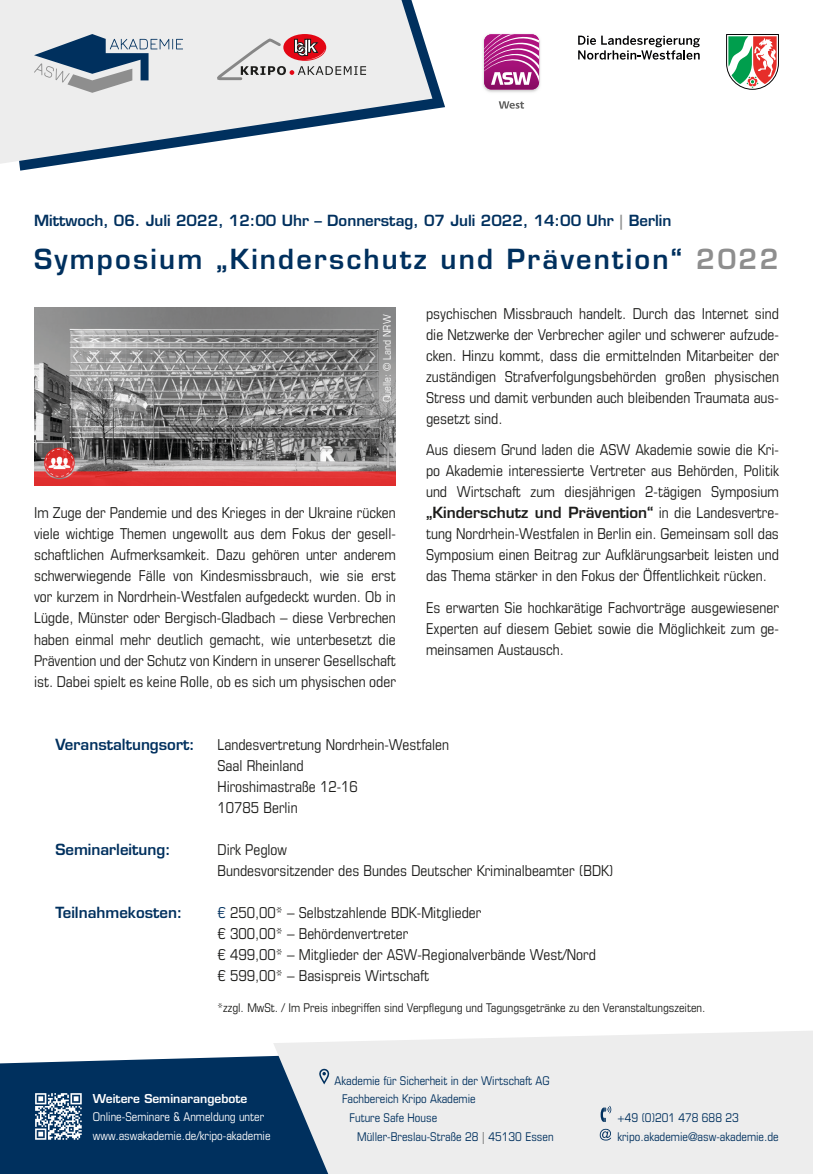
<style>
.page{position:relative;width:813px;height:1174px;background:#fff}
.page>*{position:absolute;margin:0;border:0;box-sizing:border-box;transform-origin:0 0}
.t1{font:600 27px "Eurostile";letter-spacing:.08em;color:#00305e}
.Copy_Aufzählung{font:condensed 15px/21px "Eurostile";color:#1d1d1b;text-align:justify}
.t2{font:600 15px "Eurostile";color:#00305e}
.Copy_Aufzählung-2{font:condensed 12px "Eurostile";color:#00305e}
.t3{font:condensed 12px "Eurostile";color:#1d1d1b}
.Copy_Aufzählung-3{font:condensed 12px "Eurostile";color:#fff}
.Copy_Aufzählung-4{font:600 12px "Eurostile";color:#fff}
.Copy_Aufzählung-5{font:condensed 10.5px "Eurostile";color:#fff}
.s1{color:#8f9090}
.s2{color:#8e8e8e}
.s3{font-weight:600;font-stretch:normal}
.s4{color:#00305e}
.s5{font-weight:600;font-stretch:normal;color:#8f9090}
</style>
<div class="page">
<img style="left:34px;top:308px;width:361px;height:177px">
<div style="left:0;top:1056px;width:273px;height:118px;background:#00305e"></div>
<svg style="left:273px;top:1031px;width:539px;height:143px;background:#e2e4e7"></svg>
<svg style="left:19px;top:65px;width:426px;height:106px"></svg>
<svg style="left:0;top:0;width:432px;height:164px;fill:#ededed"></svg>
<svg style="left:599px;top:1128px;width:12px;height:12px"></svg>
<svg style="left:600px;top:1105px;width:11px;height:17px"></svg>
<svg style="left:319px;top:1068px;width:10px;height:16px"></svg>
<svg style="left:283px;top:34px;width:43px;height:27px"></svg>
<svg style="left:217px;top:39px;width:149px;height:43px;background:#d5c4c5"></svg>
<svg style="left:34px;top:34px;width:149px;height:59px;background:#a2afbc"></svg>
<svg style="left:578px;top:36px;width:121px;height:24px"></svg>
<svg style="left:726px;top:34px;width:52px;height:56px"></svg>
<svg style="left:498px;top:101px;width:26px;height:8px"></svg>
<img style="left:483px;top:39px;width:57px;height:54px">
<svg style="left:484px;top:34px;width:55px;height:55px;background:#b94b98"></svg>
<svg style="left:35px;top:1093px;width:47px;height:46px"></svg>
<p class="t2" style="left:34px;top:211px;width:638px">Mittwoch, 06. Juli 2022, 12:00 Uhr – Donnerstag, 07 Juli 2022, 14:00 Uhr <span class="s1">|</span> Berlin</p>
<p class="t1" style="left:34px;top:242px;width:746px">Symposium „Kinderschutz und Prävention“ <span class="s2">2022</span></p>
<p class="Copy_Aufzählung-5" style="left:380px;top:402px;width:89px;rotate:-90deg">Quelle: © Land NRW</p>
<p class="Copy_Aufzählung" style="left:34px;top:502px;width:363px">Im Zuge der Pandemie und des Krieges in der Ukraine rücken viele wichtige Themen ungewollt aus dem Fokus der gesell&shy;schaftlichen Aufmerksamkeit. Dazu gehören unter anderem schwerwiegende Fälle von Kindesmissbrauch, wie sie erst vor kurzem in Nordrhein-Westfalen aufgedeckt wurden. Ob in Lügde, Münster oder Bergisch-Gladbach – diese Verbrechen haben einmal mehr deutlich gemacht, wie unterbesetzt die Prävention und der Schutz von Kindern in unserer Gesellschaft ist. Dabei spielt es keine Rolle, ob es sich um physischen oder</p>
<p class="Copy_Aufzählung" style="left:426px;top:303px;width:354px">psychischen Missbrauch handelt. Durch das Internet sind die Netzwerke der Verbrecher agiler und schwerer aufzude&shy;cken. Hinzu kommt, dass die ermittelnden Mitarbeiter der zuständigen Strafverfolgungsbehörden großen physischen Stress und damit verbunden auch bleibenden Traumata aus&shy;gesetzt sind.</p>
<p class="Copy_Aufzählung" style="left:426px;top:439px;width:354px">Aus diesem Grund laden die ASW Akademie sowie die Kri&shy;po Akademie interessierte Vertreter aus Behörden, Politik und Wirtschaft zum diesjährigen 2-tägigen Symposium <span class="s3">„Kinderschutz und Prävention“</span> in die Landesvertre&shy;tung Nordrhein-Westfalen in Berlin ein. Gemeinsam soll das Symposium einen Beitrag zur Aufklärungsarbeit leisten und das Thema stärker in den Fokus der Öffentlichkeit rücken.</p>
<p class="Copy_Aufzählung" style="left:426px;top:597px;width:354px">Es erwarten Sie hochkarätige Fachvorträge ausgewiesener Experten auf diesem Gebiet sowie die Möglichkeit zum ge&shy;meinsamen Austausch.</p>
<p class="t2" style="left:55px;top:734px;width:141px">Veranstaltungsort:</p>
<p class="Copy_Aufzählung" style="left:217px;top:733px;width:233px;text-align:left">Landesvertretung Nordrhein-Westfalen<br>Saal Rheinland<br>Hiroshimastraße 12-16<br>10785 Berlin</p>
<p class="t2" style="left:55px;top:839px;width:117px">Seminarleitung:</p>
<p class="Copy_Aufzählung" style="left:217px;top:838px;width:397px">Dirk Peglow<br>Bundesvorsitzender des Bundes Deutscher Kriminalbeamter (BDK)</p>
<p class="t2" style="left:55px;top:902px;width:128px">Teilnahmekosten:</p>
<p class="Copy_Aufzählung" style="left:217px;top:901px;width:380px;text-align:left"><span class="s4">€</span> 250,00* – Selbstzahlende BDK-Mitglieder<br>€ 300,00* – Behördenvertreter<br>€ 499,00* – Mitglieder der ASW-Regionalverbände West/Nord € 599,00* – Basispreis Wirtschaft</p>
<p class="t3" style="left:217px;top:1000px;width:489px">*zzgl. MwSt. / Im Preis inbegriffen sind Verpflegung und Tagungsgetränke zu den Veranstaltungszeiten.</p>
<p class="Copy_Aufzählung-4" style="left:93px;top:1090px;width:156px">Weitere Seminarangebote</p>
<p class="Copy_Aufzählung-3" style="left:93px;top:1109px;width:173px">Online-Seminare &amp; Anmeldung unter</p>
<p class="Copy_Aufzählung-3" style="left:93px;top:1128px;width:179px">www.aswakademie.de/kripo-akademie</p>
<p class="Copy_Aufzählung-2" style="left:334px;top:1073px;width:216px">Akademie für Sicherheit in der Wirtschaft AG</p>
<p class="Copy_Aufzählung-2" style="left:342px;top:1091px;width:135px">Fachbereich Kripo Akademie</p>
<p class="Copy_Aufzählung-2" style="left:349px;top:1110px;width:89px">Future Safe House</p>
<p class="Copy_Aufzählung-2" style="left:357px;top:1129px;width:198px">Müller-Breslau-Straße 28 <span class="s5">|</span> 45130 Essen</p>
<p class="Copy_Aufzählung-2" style="left:617px;top:1110px;width:123px">+49 (0)201 478 688 23</p>
<p class="Copy_Aufzählung-2" style="left:617px;top:1129px;width:163px">kripo.akademie@asw-akademie.de</p>
</div>
